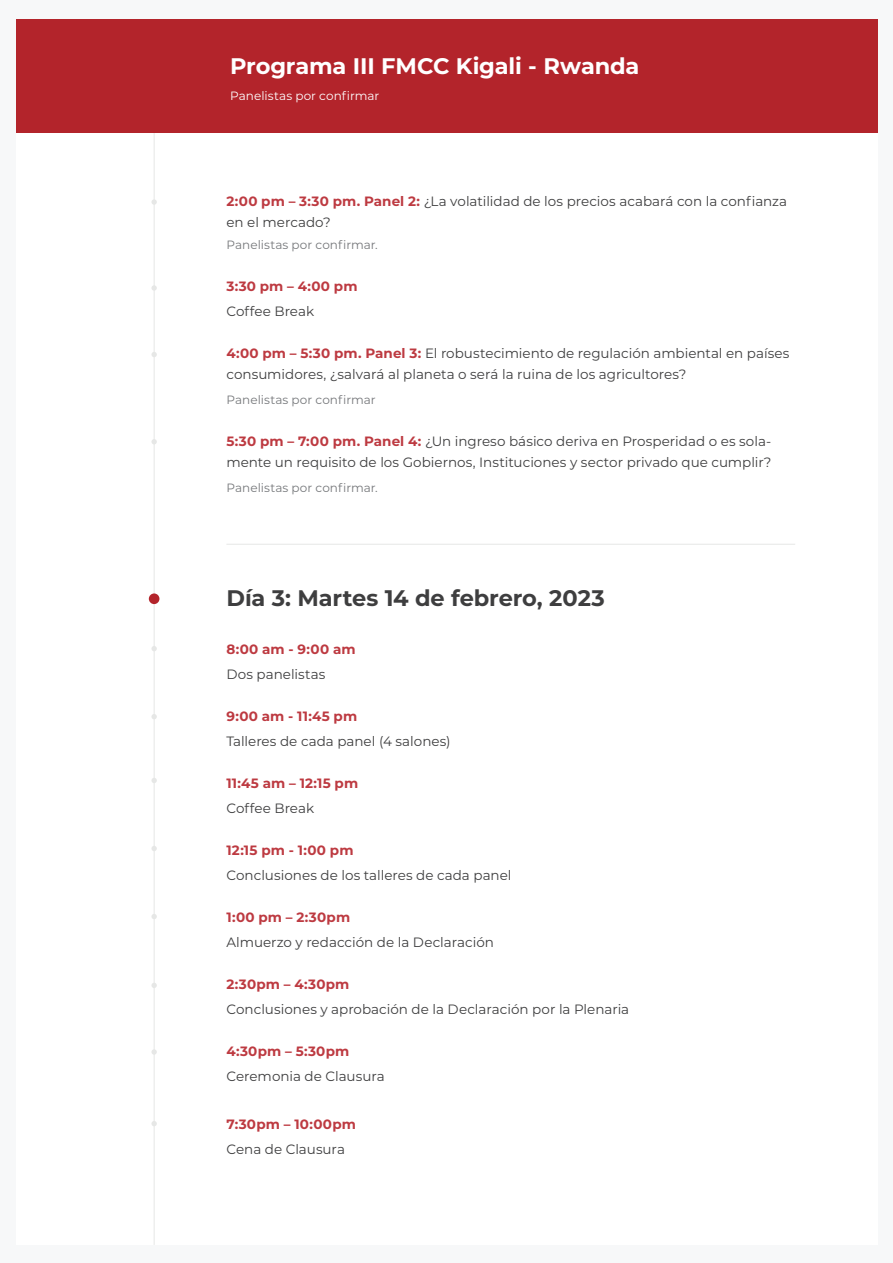
<style>
.page{position:relative;width:893px;height:1263px;background:#f7f8f9}
.page>*{position:absolute;margin:0;border:0;box-sizing:border-box;transform-origin:0 0}
.t1{font:700 22.5px "Montserrat";letter-spacing:-.01em;color:#fff}
.t2{font:700 22.5px "Montserrat";letter-spacing:-.005em;color:#3e3e3f}
.t3{font:13.5px/21px "Montserrat";color:#3e3e3f}
.t4{font:700 13.5px "Montserrat";letter-spacing:.015em;color:#bd3a41}
.t5{font:12px "Montserrat";letter-spacing:.005em;color:#76787b}
.t6{font:12px "Montserrat";letter-spacing:.005em;color:#fff}
.s1{font-weight:700;color:#bd3a41}
</style>
<div class="page">
<div style="left:16px;top:19px;width:861px;height:1226px;background:#fff"></div>
<hr style="left:154px;top:133px;width:1px;height:1112px;background:#e6e7e6">
<div style="left:149px;top:593px;width:10px;height:11px;background:#b3242b;border-radius:50%"></div>
<svg style="left:151px;top:199px;width:6px;height:6px"></svg>
<svg style="left:151px;top:352px;width:6px;height:5px"></svg>
<svg style="left:151px;top:285px;width:6px;height:6px"></svg>
<svg style="left:151px;top:439px;width:6px;height:5px"></svg>
<svg style="left:151px;top:646px;width:6px;height:5px"></svg>
<svg style="left:151px;top:714px;width:6px;height:5px"></svg>
<svg style="left:151px;top:778px;width:6px;height:5px"></svg>
<svg style="left:151px;top:914px;width:6px;height:5px"></svg>
<svg style="left:151px;top:983px;width:6px;height:5px"></svg>
<svg style="left:151px;top:1049px;width:6px;height:6px"></svg>
<svg style="left:151px;top:1121px;width:6px;height:5px"></svg>
<svg style="left:151px;top:846px;width:6px;height:5px"></svg>
<div style="left:16px;top:19px;width:861px;height:114px;background:#b3242b"></div>
<hr style="left:226px;top:544px;width:569px;height:1px;background:#e6e7e6">
<h1 class="t1" style="left:230px;top:51px;width:411px">Programa III FMCC Kigali - Rwanda</h1>
<p class="t6" style="left:230px;top:87px;width:151px">Panelistas por confirmar</p>
<p class="t3" style="left:226px;top:190px;width:562px"><span class="s1">2:00 pm – 3:30 pm. Panel 2:</span> ¿La volatilidad de los precios acabará con la confianza en el mercado?</p>
<p class="t5" style="left:226px;top:237px;width:153px">Panelistas por confirmar.</p>
<p class="t4" style="left:226px;top:277px;width:133px">3:30 pm – 4:00 pm</p>
<p class="t3" style="left:226px;top:301px;width:89px">Coffee Break</p>
<p class="t3" style="left:226px;top:342px;width:564px"><span class="s1">4:00 pm – 5:30 pm. Panel 3:</span> El robustecimiento de regulación ambiental en países consumidores, ¿salvará al planeta o será la ruina de los agricultores?</p>
<p class="t5" style="left:226px;top:392px;width:151px">Panelistas por confirmar</p>
<p class="t3" style="left:226px;top:430px;width:547px"><span class="s1">5:30 pm – 7:00 pm. Panel 4:</span> ¿Un ingreso básico deriva en Prosperidad o es sola&shy;mente un requisito de los Gobiernos, Instituciones y sector privado que cumplir?</p>
<p class="t5" style="left:226px;top:480px;width:153px">Panelistas por confirmar.</p>
<h1 class="t2" style="left:226px;top:583px;width:380px">Día 3: Martes 14 de febrero, 2023</h1>
<p class="t4" style="left:226px;top:640px;width:131px">8:00 am - 9:00 am</p>
<p class="t3" style="left:226px;top:663px;width:100px">Dos panelistas</p>
<p class="t4" style="left:226px;top:707px;width:132px">9:00 am - 11:45 pm</p>
<p class="t3" style="left:226px;top:730px;width:226px">Talleres de cada panel (4 salones)</p>
<p class="t4" style="left:226px;top:774px;width:133px">11:45 am – 12:15 pm</p>
<p class="t3" style="left:226px;top:797px;width:89px">Coffee Break</p>
<p class="t4" style="left:226px;top:841px;width:129px">12:15 pm - 1:00 pm</p>
<p class="t3" style="left:226px;top:864px;width:287px">Conclusiones de los talleres de cada panel</p>
<p class="t4" style="left:226px;top:908px;width:125px">1:00 pm – 2:30pm</p>
<p class="t3" style="left:226px;top:931px;width:269px">Almuerzo y redacción de la Declaración</p>
<p class="t4" style="left:226px;top:975px;width:124px">2:30pm – 4:30pm</p>
<p class="t3" style="left:226px;top:998px;width:404px">Conclusiones y aprobación de la Declaración por la Plenaria</p>
<p class="t4" style="left:226px;top:1042px;width:124px">4:30pm – 5:30pm</p>
<p class="t3" style="left:226px;top:1065px;width:160px">Ceremonia de Clausura</p>
<p class="t4" style="left:226px;top:1115px;width:131px">7:30pm – 10:00pm</p>
<p class="t3" style="left:226px;top:1138px;width:120px">Cena de Clausura</p>
</div>
